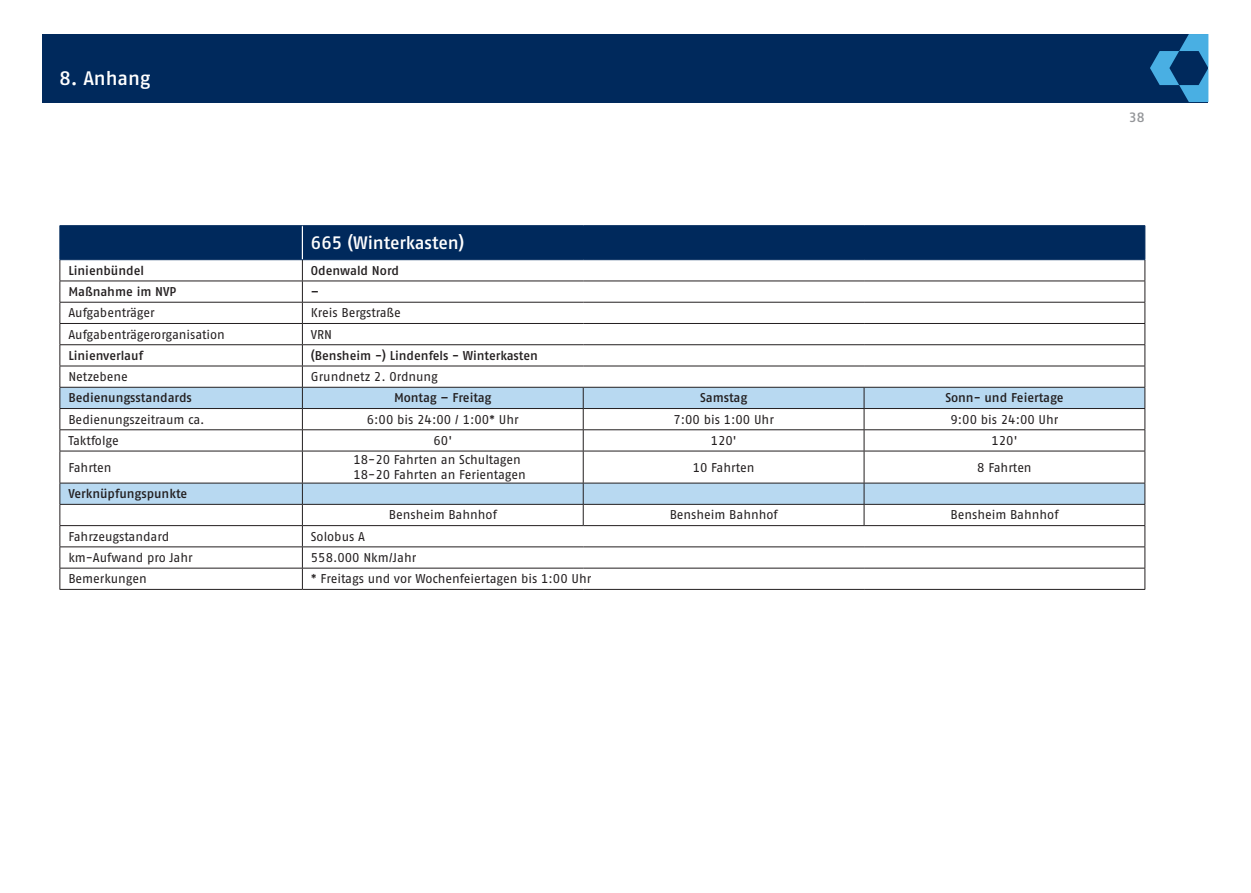
<style>
.page{position:relative;width:1251px;height:893px;background:#fff}
.page>*{position:absolute;margin:0;border:0;box-sizing:border-box;transform-origin:0 0}
.t1{font:19.5px "Fago No Med Tf";color:#fff}
.t2{font:18px "Fago No Med Tf";letter-spacing:-.005em;color:#fff}
.t3{font:13.5px "Fago No Med Tf";color:#939598}
.t4{font:12.75px/14.4px "Fago No Regular Tf";color:#231f20}
.t5{font:12.75px "Fago No Med Tf";letter-spacing:-.005em;color:#231f20}
</style>
<div class="page">
<div style="left:43px;top:34px;width:1165px;height:68px;background:#00295c"></div>
<svg style="left:1150px;top:34px;width:58px;height:68px"></svg>
<svg style="left:61px;top:505px;width:1083px;height:84px"></svg>
<svg style="left:61px;top:452px;width:1083px;height:52px"></svg>
<hr style="left:60px;top:451px;width:242px;height:1px;background:#231f20">
<hr style="left:60px;top:451px;width:1px;height:32px;background:#231f20">
<hr style="left:302px;top:451px;width:281px;height:1px;background:#231f20">
<hr style="left:583px;top:451px;width:280px;height:1px;background:#231f20">
<hr style="left:863px;top:451px;width:281px;height:1px;background:#231f20">
<hr style="left:60px;top:483px;width:242px;height:1px;background:#231f20">
<hr style="left:302px;top:483px;width:281px;height:1px;background:#231f20">
<hr style="left:583px;top:483px;width:280px;height:1px;background:#231f20">
<hr style="left:863px;top:483px;width:281px;height:1px;background:#231f20">
<hr style="left:60px;top:504px;width:242px;height:1px;background:#231f20">
<hr style="left:302px;top:504px;width:281px;height:1px;background:#231f20">
<hr style="left:583px;top:504px;width:280px;height:1px;background:#231f20">
<hr style="left:863px;top:504px;width:281px;height:1px;background:#231f20">
<hr style="left:60px;top:525px;width:242px;height:1px;background:#231f20">
<hr style="left:302px;top:525px;width:281px;height:1px;background:#231f20">
<hr style="left:583px;top:525px;width:280px;height:1px;background:#231f20">
<hr style="left:863px;top:525px;width:281px;height:1px;background:#231f20">
<hr style="left:60px;top:547px;width:242px;height:1px;background:#231f20">
<hr style="left:302px;top:547px;width:281px;height:1px;background:#231f20">
<hr style="left:583px;top:547px;width:280px;height:1px;background:#231f20">
<hr style="left:863px;top:547px;width:281px;height:1px;background:#231f20">
<hr style="left:60px;top:568px;width:242px;height:1px;background:#231f20">
<svg style="left:60px;top:483px;width:1px;height:106px"></svg>
<hr style="left:302px;top:568px;width:281px;height:1px;background:#231f20">
<hr style="left:583px;top:568px;width:280px;height:1px;background:#231f20">
<hr style="left:863px;top:568px;width:281px;height:1px;background:#231f20">
<hr style="left:60px;top:589px;width:242px;height:1px;background:#231f20">
<hr style="left:302px;top:589px;width:281px;height:1px;background:#231f20">
<hr style="left:583px;top:589px;width:280px;height:1px;background:#231f20">
<hr style="left:863px;top:589px;width:281px;height:1px;background:#231f20">
<hr style="left:583px;top:451px;width:1px;height:32px;background:#231f20">
<hr style="left:863px;top:451px;width:1px;height:32px;background:#231f20">
<hr style="left:1144px;top:451px;width:1px;height:32px;background:#231f20">
<svg style="left:583px;top:483px;width:1px;height:42px"></svg>
<svg style="left:863px;top:483px;width:1px;height:42px"></svg>
<svg style="left:1144px;top:483px;width:1px;height:106px"></svg>
<svg style="left:60px;top:226px;width:1085px;height:225px"></svg>
<hr style="left:302px;top:451px;width:1px;height:32px;background:#231f20">
<svg style="left:302px;top:483px;width:1px;height:106px"></svg>
<hr style="left:60px;top:225px;width:242px;height:1px;background:#00295c">
<hr style="left:60px;top:226px;width:1px;height:33px;background:#00295c">
<hr style="left:302px;top:225px;width:281px;height:1px;background:#00295c">
<hr style="left:583px;top:225px;width:280px;height:1px;background:#00295c">
<hr style="left:863px;top:225px;width:281px;height:1px;background:#00295c">
<hr style="left:1144px;top:226px;width:1px;height:33px;background:#00295c">
<hr style="left:60px;top:259px;width:242px;height:1px;background:#00295c">
<hr style="left:302px;top:259px;width:281px;height:1px;background:#00295c">
<hr style="left:583px;top:259px;width:280px;height:1px;background:#00295c">
<hr style="left:863px;top:259px;width:281px;height:1px;background:#00295c">
<h1 class="t1" style="left:60px;top:67px;width:92px">8. Anhang</h1>
<h2 class="t2" style="left:311px;top:232px;width:155px">665 (Winterkasten)</h2>
<p class="t5" style="left:68px;top:263px;width:77px">Linienbündel</p>
<p class="t5" style="left:311px;top:263px;width:90px">Odenwald Nord</p>
<p class="t5" style="left:68px;top:284px;width:110px">Maßnahme im NVP</p>
<p class="t5" style="left:311px;top:284px;width:10px">–</p>
<p class="t4" style="left:68px;top:306px;width:88px">Aufgabenträger</p>
<p class="t4" style="left:311px;top:306px;width:91px">Kreis Bergstraße</p>
<p class="t4" style="left:68px;top:327px;width:158px">Aufgabenträgerorganisation</p>
<p class="t4" style="left:311px;top:327px;width:23px">VRN</p>
<p class="t5" style="left:68px;top:348px;width:76px">Linienverlauf</p>
<p class="t5" style="left:311px;top:348px;width:228px">(Bensheim -) Lindenfels - Winterkasten</p>
<p class="t4" style="left:68px;top:369px;width:61px">Netzebene</p>
<p class="t4" style="left:311px;top:369px;width:128px">Grundnetz 2. Ordnung</p>
<p class="t5" style="left:68px;top:391px;width:125px">Bedienungsstandards</p>
<p class="t5" style="left:394px;top:391px;width:99px">Montag – Freitag</p>
<p class="t5" style="left:700px;top:391px;width:49px">Samstag</p>
<p class="t5" style="left:945px;top:391px;width:120px">Sonn- und Feiertage</p>
<p class="t4" style="left:68px;top:412px;width:138px">Bedienungszeitraum ca.</p>
<p class="t4" style="left:367px;top:412px;width:153px">6:00 bis 24:00 / 1:00* Uhr</p>
<p class="t4" style="left:673px;top:412px;width:102px">7:00 bis 1:00 Uhr</p>
<p class="t4" style="left:950px;top:412px;width:109px">9:00 bis 24:00 Uhr</p>
<p class="t4" style="left:68px;top:433px;width:52px">Taktfolge</p>
<p class="t4" style="left:433px;top:433px;width:20px">60'</p>
<p class="t4" style="left:710px;top:433px;width:27px">120'</p>
<p class="t4" style="left:991px;top:433px;width:27px">120'</p>
<p class="t4" style="left:68px;top:460px;width:45px">Fahrten</p>
<p class="t4" style="left:353px;top:453px;width:174px">18-20 Fahrten an Schultagen<br>18-20 Fahrten an Ferientagen</p>
<p class="t4" style="left:692px;top:460px;width:63px">10 Fahrten</p>
<p class="t4" style="left:977px;top:460px;width:56px">8 Fahrten</p>
<p class="t5" style="left:68px;top:486px;width:120px">Verknüpfungspunkte</p>
<p class="t4" style="left:389px;top:508px;width:110px">Bensheim Bahnhof</p>
<p class="t4" style="left:669px;top:508px;width:110px">Bensheim Bahnhof</p>
<p class="t4" style="left:950px;top:508px;width:110px">Bensheim Bahnhof</p>
<p class="t4" style="left:68px;top:529px;width:102px">Fahrzeugstandard</p>
<p class="t4" style="left:311px;top:529px;width:55px">Solobus A</p>
<p class="t4" style="left:68px;top:550px;width:126px">km-Aufwand pro Jahr</p>
<p class="t4" style="left:311px;top:550px;width:107px">558.000 Nkm/Jahr</p>
<p class="t4" style="left:68px;top:571px;width:80px">Bemerkungen</p>
<p class="t4" style="left:311px;top:571px;width:282px">* Freitags und vor Wochenfeiertagen bis 1:00 Uhr</p>
<p class="t3" style="left:1128px;top:110px;width:17px">38</p>
</div>
